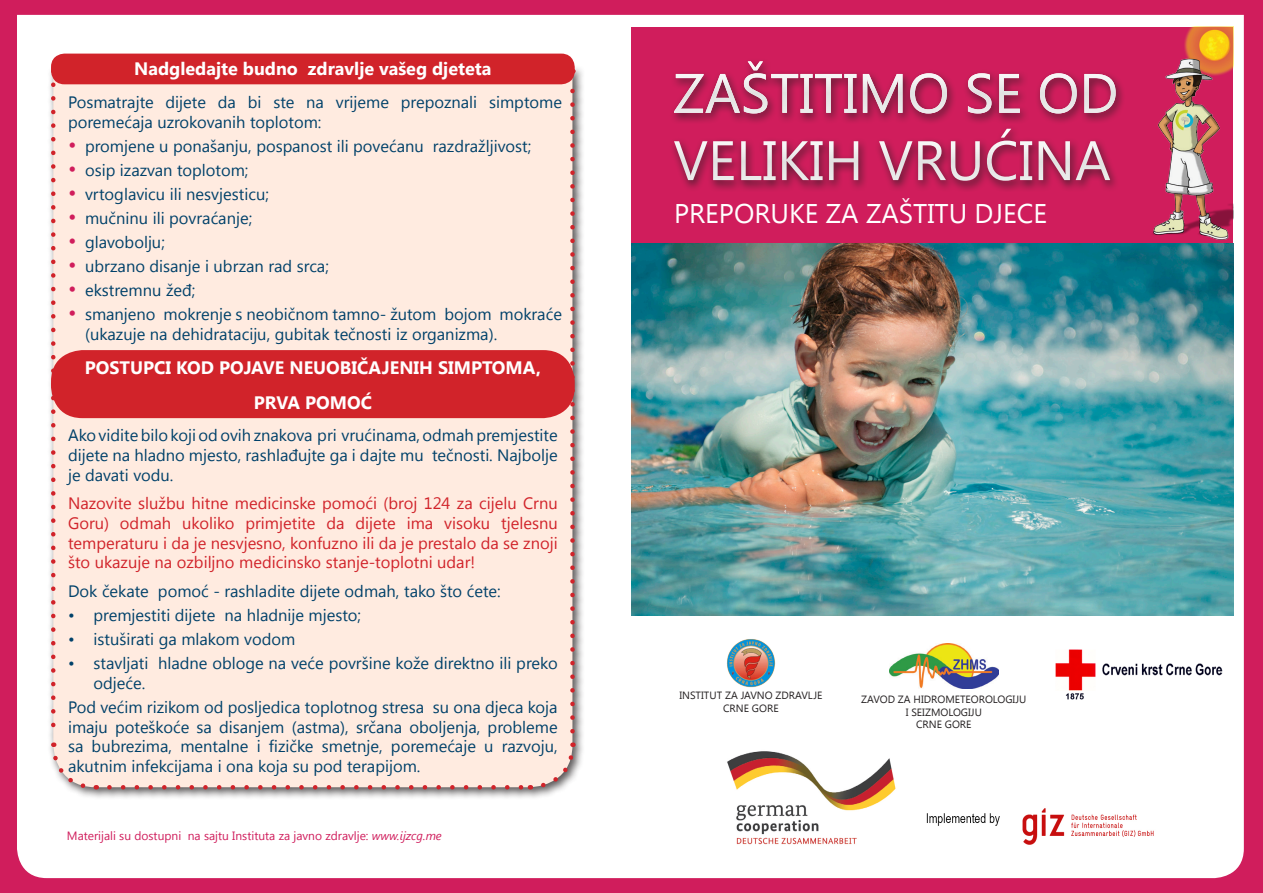
<style>
.page{position:relative;width:1263px;height:893px;background:#d01d5c}
.page>*{position:absolute;margin:0;border:0;box-sizing:border-box;transform-origin:0 0}
.t1{font:27px "Segoe UI";color:#fff}
.t2{font:700 18px/34.3px "Segoe UI";color:#fff;text-align:center}
.t3{font:16.5px/19.8px "Segoe UI";color:#00416a}
.t4{font:16.5px/19.8px "Segoe UI";color:#d1232a;text-align:justify}
.t5{font:12px "Segoe UI";color:#d01d5c}
.t6{font:10.5px/12.6px "Segoe UI";color:#231f20;text-align:center}
.s1{font-size:21px;color:#d01d5c}
.s2{font-style:italic}
</style>
<div class="page">
<div style="left:17px;top:15px;width:1227px;height:863px;background:#fff"></div>
<div style="left:631px;top:27px;width:602px;height:217px;background:#d01d5c"></div>
<div style="left:668px;top:57px;width:458px;height:68px;background:#231f20;opacity:.75"></div>
<svg style="left:674px;top:61px;width:442px;height:52px"></svg>
<img style="left:744px;top:61px;width:333px;height:52px">
<div style="left:669px;top:125px;width:450px;height:67px;background:#231f20;opacity:.75"></div>
<img style="left:674px;top:129px;width:436px;height:52px">
<img style="left:631px;top:244px;width:602px;height:371px">
<div style="left:46px;top:65px;width:539px;height:735px;background:#231f20;opacity:.75"></div>
<div style="left:53px;top:78px;width:519px;height:709px;background:#ffebe0"></div>
<svg style="left:109px;top:785px;width:414px;height:4px;background:#c8908d"></svg>
<svg style="left:50px;top:85px;width:47px;height:707px;background:#fbe4db"></svg>
<svg style="left:538px;top:742px;width:39px;height:49px;background:#e3cfc9"></svg>
<svg style="left:570px;top:74px;width:5px;height:657px;background:#c0908d"></svg>
<div style="left:51px;top:54px;width:524px;height:30px;background:#d1232a;border-radius:14px"></div>
<div style="left:51px;top:350px;width:524px;height:68px;background:#d1232a;border-radius:32px"></div>
<img style="left:716px;top:746px;width:204px;height:119px">
<img style="left:919px;top:787px;width:253px;height:66px">
<img style="left:721px;top:637px;width:60px;height:55px">
<img style="left:1055px;top:646px;width:168px;height:56px">
<img style="left:889px;top:643px;width:109px;height:45px">
<img style="left:1146px;top:27px;width:87px;height:218px">
<p class="t2" style="left:134px;top:51px;width:359px">Nadgledajte budno zdravlje vašeg djeteta</p>
<p class="t3" style="left:68px;top:91px;width:495px">Posmatrajte dijete da bi ste na vrijeme prepoznali simptome poremećaja uzrokovanih toplotom:</p>
<p class="t3" style="left:68px;top:135px;width:465px"><span class="s1">•</span> promjene u ponašanju, pospanost ili povećanu razdražljivost;</p>
<p class="t3" style="left:68px;top:159px;width:182px"><span class="s1">•</span> osip izazvan toplotom;</p>
<p class="t3" style="left:68px;top:183px;width:202px"><span class="s1">•</span> vrtoglavicu ili nesvjesticu;</p>
<p class="t3" style="left:68px;top:207px;width:186px"><span class="s1">•</span> mučninu ili povraćanje;</p>
<p class="t3" style="left:68px;top:231px;width:98px"><span class="s1">•</span> glavobolju;</p>
<p class="t3" style="left:68px;top:255px;width:262px"><span class="s1">•</span> ubrzano disanje i ubrzan rad srca;</p>
<p class="t3" style="left:68px;top:279px;width:129px"><span class="s1">•</span> ekstremnu žeđ;</p>
<p class="t3" style="left:85px;top:303px;width:478px;text-indent:-17px"><span class="s1">•</span> smanjeno mokrenje s neobičnom tamno- žutom bojom mokraće (ukazuje na dehidrataciju, gubitak tečnosti iz organizma).</p>
<p class="t2" style="left:85px;top:350px;width:458px">POSTUPCI KOD POJAVE NEUOBIČAJENIH SIMPTOMA,<br>PRVA POMOĆ</p>
<p class="t3" style="left:68px;top:425px;width:491px;text-align:justify">Ako vidite bilo koji od ovih znakova pri vrućinama, odmah premjestite dijete na hladno mjesto, rashlađujte ga i dajte mu tečnosti. Najbolje je davati vodu.</p>
<p class="t4" style="left:68px;top:492px;width:491px">Nazovite službu hitne medicinske pomoći (broj 124 za cijelu Crnu Goru) odmah ukoliko primjetite da dijete ima visoku tjelesnu temperaturu i da je nesvjesno, konfuzno ili da je prestalo da se znoji što ukazuje na ozbiljno medicinsko stanje-toplotni udar!</p>
<p class="t3" style="left:68px;top:580px;width:434px">Dok čekate pomoć - rashladite dijete odmah, tako što ćete:</p>
<p class="t3" style="left:68px;top:604px;width:295px">• premjestiti dijete na hladnije mjesto;</p>
<p class="t3" style="left:68px;top:628px;width:229px">• istuširati ga mlakom vodom</p>
<p class="t3" style="left:94px;top:652px;width:466px;text-indent:-26px">• stavljati hladne obloge na veće površine kože direktno ili preko odjeće.</p>
<p class="t3" style="left:68px;top:696px;width:491px;text-align:justify">Pod većim rizikom od posljedica toplotnog stresa su ona djeca koja imaju poteškoće sa disanjem (astma), srčana oboljenja, probleme sa bubrezima, mentalne i fizičke smetnje, poremećaje u razvoju, akutnim infekcijama i ona koja su pod terapijom.</p>
<p class="t5" style="left:67px;top:827px;width:376px">Materijali su dostupni na sajtu Instituta za javno zdravlje: <span class="s2">www.ijzcg.me</span></p>
<p class="t1" style="left:674px;top:195px;width:375px">PREPORUKE ZA ZAŠTITU DJECE</p>
<p class="t6" style="left:679px;top:689px;width:144px">INSTITUT ZA JAVNO ZDRAVLJE</p>
<p class="t6" style="left:723px;top:701px;width:57px">CRNE GORE</p>
<p class="t6" style="left:861px;top:693px;width:167px">ZAVOD ZA HIDROMETEOROLOGIJU<br>I SEIZMOLOGIJU</p>
<p class="t6" style="left:916px;top:718px;width:57px">CRNE GORE</p>
</div>
